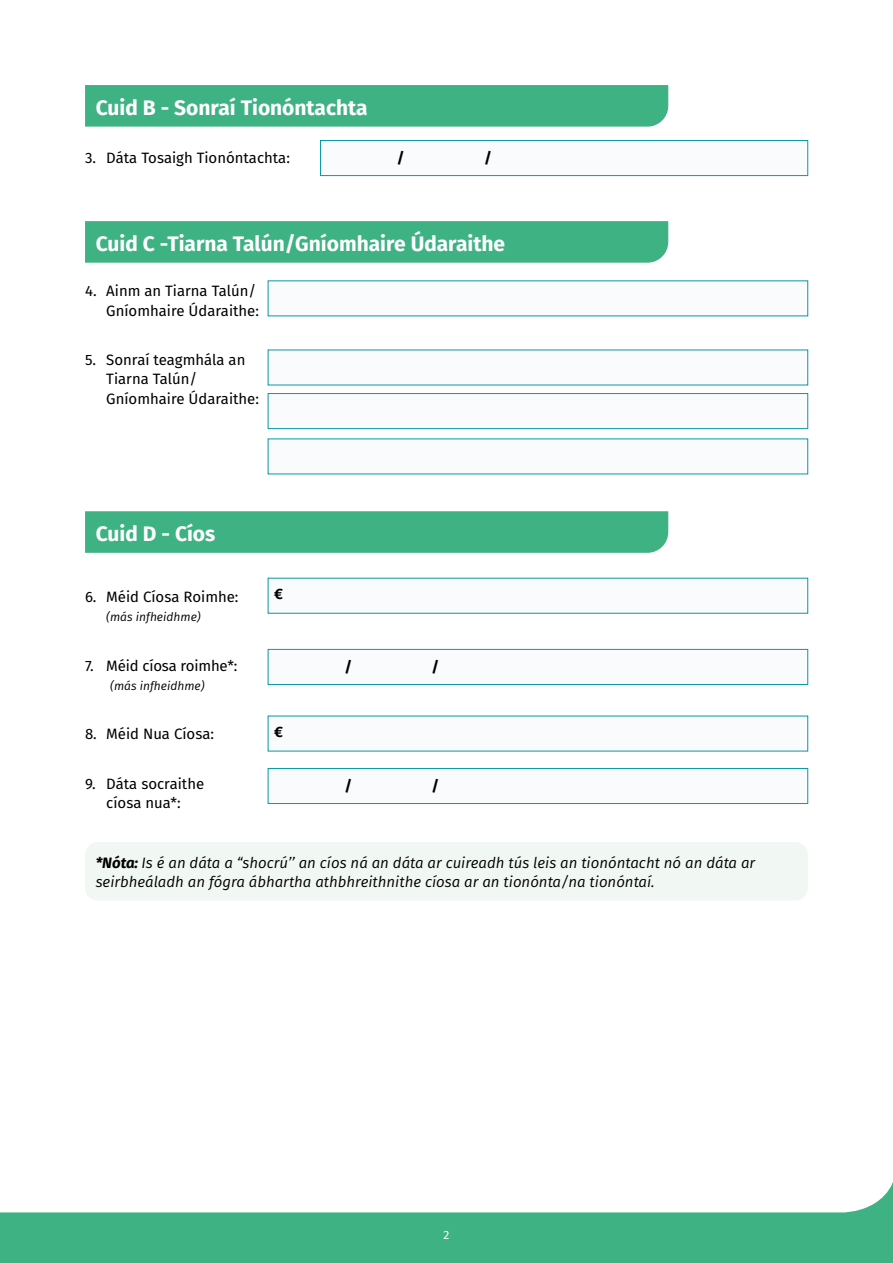
<style>
.page{position:relative;width:893px;height:1263px;background:#fff}
.page>*{position:absolute;margin:0;border:0;box-sizing:border-box;transform-origin:0 0}
.t1{font:700 21px "Fira Sans";color:#fff}
.t2{font:15px/19.5px "Fira Sans";color:#000;text-align:right}
.t3{font:italic 15px/19.5px "Fira Sans";color:#000}
.t4{font:700 15px "Fira Sans";color:#000}
.t5{font:italic 12px "Fira Sans";color:#000}
.t6{font:12px "Fira Sans";color:#fff}
.s1{font-weight:700}
</style>
<div class="page">
<div style="left:0;top:1171px;width:893px;height:92px;background:#3fb284"></div>
<div style="left:0;top:1171px;width:893px;height:41px;background:#fff"></div>
<div style="left:85px;top:842px;width:723px;height:58px;background:#f1f8f4;border-radius:13px"></div>
<div style="left:85px;top:85px;width:583px;height:42px;background:#3fb284"></div>
<div style="left:85px;top:221px;width:583px;height:42px;background:#3fb284"></div>
<div style="left:85px;top:511px;width:583px;height:42px;background:#3fb284"></div>
<div style="left:268px;top:281px;width:540px;height:35px;background:#f9fbfc"></div>
<div style="left:268px;top:350px;width:540px;height:35px;background:#f9fbfc"></div>
<div style="left:268px;top:393px;width:540px;height:36px;background:#f9fbfc;border:1px solid #0c97a4"></div>
<div style="left:268px;top:439px;width:540px;height:35px;background:#f9fbfc"></div>
<div style="left:320px;top:140px;width:488px;height:36px;background:#f9fbfc;border:1px solid #0c97a4"></div>
<div style="left:268px;top:649px;width:540px;height:36px;background:#f9fbfc;border:1px solid #0c97a4"></div>
<div style="left:268px;top:768px;width:540px;height:36px;background:#f9fbfc;border:1px solid #0c97a4"></div>
<div style="left:268px;top:578px;width:540px;height:35px;background:#f9fbfc"></div>
<div style="left:268px;top:716px;width:540px;height:35px;background:#f9fbfc"></div>
<p class="t1" style="left:96px;top:90px;width:273px">Cuid B - Sonraí Tionóntachta</p>
<p class="t2" style="left:85px;top:147px;width:206px">3. Dáta Tosaigh Tionóntachta:</p>
<p class="t4" style="left:397px;top:145px;width:9px">/</p>
<p class="t4" style="left:484px;top:145px;width:9px">/</p>
<p class="t1" style="left:96px;top:226px;width:411px">Cuid C -Tiarna Talún/Gníomhaire Údaraithe</p>
<p class="t2" style="left:85px;top:281px;width:175px">4. Ainm an Tiarna Talún/<br>Gníomhaire Údaraithe:</p>
<p class="t2" style="left:106px;top:349px;width:154px;text-align:left;text-indent:-21px">5. Sonraí teagmhála an<br>Tiarna Talún/<br>Gníomhaire Údaraithe:</p>
<p class="t1" style="left:96px;top:516px;width:121px">Cuid D - Cíos</p>
<p class="t2" style="left:85px;top:586px;width:155px">6. Méid Cíosa Roimhe:</p>
<p class="t5" style="left:106px;top:608px;width:96px">(más infheidhme)</p>
<p class="t2" style="left:85px;top:655px;width:154px">7. Méid cíosa roimhe*:</p>
<p class="t5" style="left:110px;top:677px;width:96px">(más infheidhme)</p>
<p class="t2" style="left:85px;top:724px;width:130px">8. Méid Nua Cíosa:</p>
<p class="t2" style="left:85px;top:773px;width:121px;text-align:center">9. Dáta socraithe cíosa nua*:</p>
<p class="t4" style="left:274px;top:582px;width:10px">€</p>
<p class="t4" style="left:274px;top:719px;width:10px">€</p>
<p class="t4" style="left:344px;top:654px;width:9px">/</p>
<p class="t4" style="left:344px;top:773px;width:9px">/</p>
<p class="t4" style="left:432px;top:654px;width:9px">/</p>
<p class="t4" style="left:432px;top:773px;width:9px">/</p>
<p class="t3" style="left:96px;top:852px;width:661px"><span class="s1">*Nóta:</span> Is é an dáta a “shocrú’’ an cíos ná an dáta ar cuireadh tús leis an tionóntacht nó an dáta ar seirbheáladh an fógra ábhartha athbhreithnithe cíosa ar an tionónta/na tionóntaí.</p>
<p class="t6" style="left:443px;top:1226px;width:7px">2</p>
</div>
